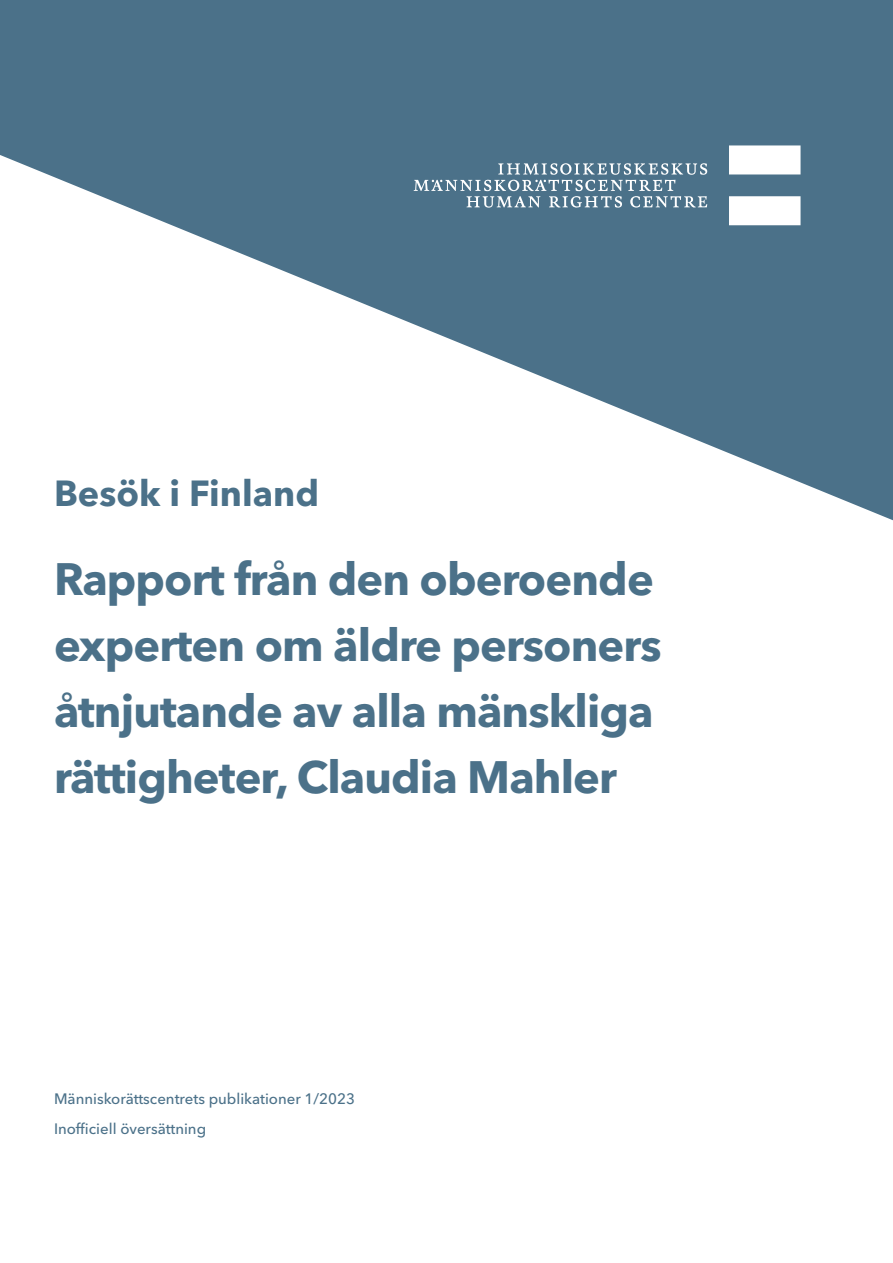
<style>
.page{position:relative;width:893px;height:1263px;background:#fff}
.page>*{position:absolute;margin:0;border:0;box-sizing:border-box;transform-origin:0 0}
.Otsikko_Iso{font:700 45px/66px "Avenir Next LT Pro";letter-spacing:-.02em;color:#4b7189}
.Otsikko_1{font:700 36px "Avenir Next LT Pro";color:#4b7189}
.apinaboxi{font:500 15px "Avenir Next LT Pro";color:#4b7189}
</style>
<div class="page">
<svg style="left:0;top:0;width:893px;height:520px;fill:#4b7189"></svg>
<svg style="left:414px;top:145px;width:386px;height:80px"></svg>
<p class="Otsikko_1" style="left:54px;top:471px;width:267px">Besök i Finland</p>
<p class="Otsikko_Iso" style="left:54px;top:546px;width:609px">Rapport från den oberoende experten om äldre personers åtnjutande av alla mänskliga rättigheter, Claudia Mahler</p>
<p class="apinaboxi" style="left:54px;top:1090px;width:302px">Människorättscentrets publikationer 1/2023</p>
<p class="apinaboxi" style="left:54px;top:1120px;width:154px">Inofficiell översättning</p>
</div>
